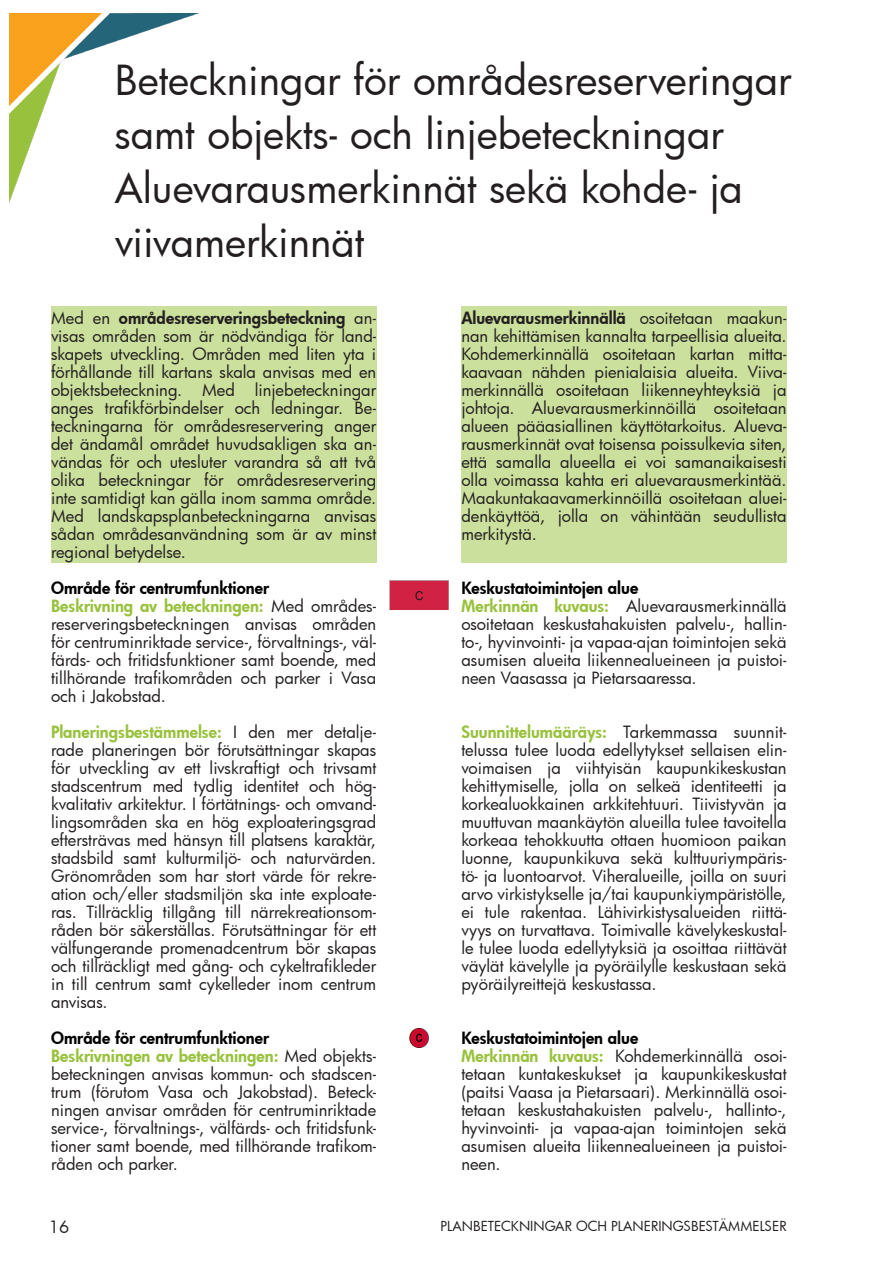
<style>
.page{position:relative;width:893px;height:1263px;background:#fff}
.page>*{position:absolute;margin:0;border:0;box-sizing:border-box;transform-origin:0 0}
.Huvudrubrik{font:40.5px/54px "Futura";color:#231f20}
.body_copy{font:16.5px/18px "Futura";color:#231f20;text-align:justify}
.body_copy-2{font:800 16.5px "Futura";color:#000}
.t1{font:13.5px "Futura";color:#231f20}
.s1{font-weight:800}
.s2{font-weight:800;color:#98c13c}
</style>
<div class="page">
<div style="left:461px;top:306px;width:326px;height:256px;background:#cbe09d"></div>
<div style="left:51px;top:306px;width:325px;height:256px;background:#cbe09d"></div>
<div style="left:389px;top:581px;width:60px;height:29px;background:#d12243"></div>
<img style="left:409px;top:1028px;width:20px;height:19px">
<img style="left:10px;top:14px;width:187px;height:187px">
<h1 class="Huvudrubrik" style="left:115px;top:52px;width:678px">Beteckningar för områdesreserveringar samt objekts- och linjebeteckningar</h1>
<h1 class="Huvudrubrik" style="left:115px;top:160px;width:630px">Aluevarausmerkinnät sekä kohde- ja viivamerkinnät</h1>
<p class="body_copy" style="left:51px;top:309px;width:327px">Med en <span class="s1">områdesreserveringsbeteckning</span> an&shy;visas områden som är nödvändiga för land&shy;skapets utveckling. Områden med liten yta i förhållande till kartans skala anvisas med en objektsbeteckning. Med linjebeteckningar anges trafikförbindelser och ledningar. Be&shy;teckningarna för områdesreservering anger det ändamål området huvudsakligen ska an&shy;vändas för och utesluter varandra så att två olika beteckningar för områdesreservering inte samtidigt kan gälla inom samma område.<br>Med landskapsplanbeteckningarna anvisas sådan områdesanvändning som är av minst regional betydelse.</p>
<p class="body_copy-2" style="left:51px;top:577px;width:220px">Område för centrumfunktioner</p>
<p class="body_copy" style="left:51px;top:597px;width:327px"><span class="s2">Beskrivning av beteckningen:</span> Med områdes&shy;reserveringsbeteckningen anvisas områden för centruminriktade service-, förvaltnings-, väl&shy;färds- och fritidsfunktioner samt boende, med tillhörande trafikområden och parker i Vasa och i Jakobstad.</p>
<p class="body_copy" style="left:51px;top:723px;width:327px"><span class="s2">Planeringsbestämmelse:</span> I den mer detalje&shy;rade planeringen bör förutsättningar skapas för utveckling av ett livskraftigt och trivsamt stadscentrum med tydlig identitet och hög&shy;kvalitativ arkitektur. I förtätnings- och omvand&shy;lingsområden ska en hög exploateringsgrad eftersträvas med hänsyn till platsens karaktär, stadsbild samt kulturmiljö- och naturvärden.<br>Grönområden som har stort värde för rekre&shy;ation och/eller stadsmiljön ska inte exploate&shy;ras. Tillräcklig tillgång till närrekreationsom&shy;råden bör säkerställas. Förutsättningar för ett välfungerande promenadcentrum bör skapas och tillräckligt med gång- och cykeltrafikleder in till centrum samt cykelleder inom centrum anvisas.</p>
<p class="body_copy-2" style="left:51px;top:1027px;width:220px">Område för centrumfunktioner</p>
<p class="body_copy" style="left:51px;top:1047px;width:327px"><span class="s2">Beskrivningen av beteckningen:</span> Med objekts&shy;beteckningen anvisas kommun- och stadscen&shy;trum (förutom Vasa och Jakobstad). Beteck&shy;ningen anvisar områden för centruminriktade service-, förvaltnings-, välfärds- och fritidsfunk&shy;tioner samt boende, med tillhörande trafikom&shy;råden och parker.</p>
<p class="body_copy" style="left:461px;top:309px;width:327px"><span class="s1">Aluevarausmerkinnällä</span> osoitetaan maakun&shy;nan kehittämisen kannalta tarpeellisia alueita.<br>Kohdemerkinnällä osoitetaan kartan mitta&shy;kaavaan nähden pienialaisia alueita. Viiva&shy;merkinnällä osoitetaan liikenneyhteyksiä ja johtoja. Aluevarausmerkinnöillä osoitetaan alueen pääasiallinen käyttötarkoitus. Alueva&shy;rausmerkinnät ovat toisensa poissulkevia siten, että samalla alueella ei voi samanaikaisesti olla voimassa kahta eri aluevarausmerkintää.<br>Maakuntakaavamerkinnöillä osoitetaan aluei&shy;denkäyttöä, jolla on vähintään seudullista merkitystä.</p>
<p class="body_copy-2" style="left:461px;top:577px;width:178px">Keskustatoimintojen alue</p>
<p class="body_copy" style="left:461px;top:597px;width:327px"><span class="s2">Merkinnän kuvaus:</span> Aluevarausmerkinnällä osoitetaan keskustahakuisten palvelu-, hallin&shy;to-, hyvinvointi- ja vapaa-ajan toimintojen sekä asumisen alueita liikennealueineen ja puistoi&shy;neen Vaasassa ja Pietarsaaressa.</p>
<p class="body_copy" style="left:461px;top:723px;width:327px"><span class="s2">Suunnittelumääräys:</span> Tarkemmassa suunnit&shy;telussa tulee luoda edellytykset sellaisen elin&shy;voimaisen ja viihtyisän kaupunkikeskustan kehittymiselle, jolla on selkeä identiteetti ja korkealuokkainen arkkitehtuuri. Tiivistyvän ja muuttuvan maankäytön alueilla tulee tavoitella korkeaa tehokkuutta ottaen huomioon paikan luonne, kaupunkikuva sekä kulttuuriympäris&shy;tö- ja luontoarvot. Viheralueille, joilla on suuri arvo virkistykselle ja/tai kaupunkiympäristölle, ei tule rakentaa. Lähivirkistysalueiden riittä&shy;vyys on turvattava. Toimivalle kävelykeskustal&shy;le tulee luoda edellytyksiä ja osoittaa riittävät väylät kävelylle ja pyöräilylle keskustaan sekä pyöräilyreittejä keskustassa.</p>
<p class="body_copy-2" style="left:461px;top:1027px;width:178px">Keskustatoimintojen alue</p>
<p class="body_copy" style="left:461px;top:1047px;width:327px"><span class="s2">Merkinnän kuvaus:</span> Kohdemerkinnällä osoi&shy;tetaan kuntakeskukset ja kaupunkikeskustat (paitsi Vaasa ja Pietarsaari). Merkinnällä osoi&shy;tetaan keskustahakuisten palvelu-, hallinto-, hyvinvointi- ja vapaa-ajan toimintojen sekä asumisen alueita liikennealueineen ja puistoi&shy;neen.</p>
<p class="body_copy" style="left:49px;top:1217px;width:22px">16</p>
<p class="t1" style="left:441px;top:1216px;width:348px">PLANBETECKNINGAR OCH PLANERINGSBESTÄMMELSER</p>
</div>
